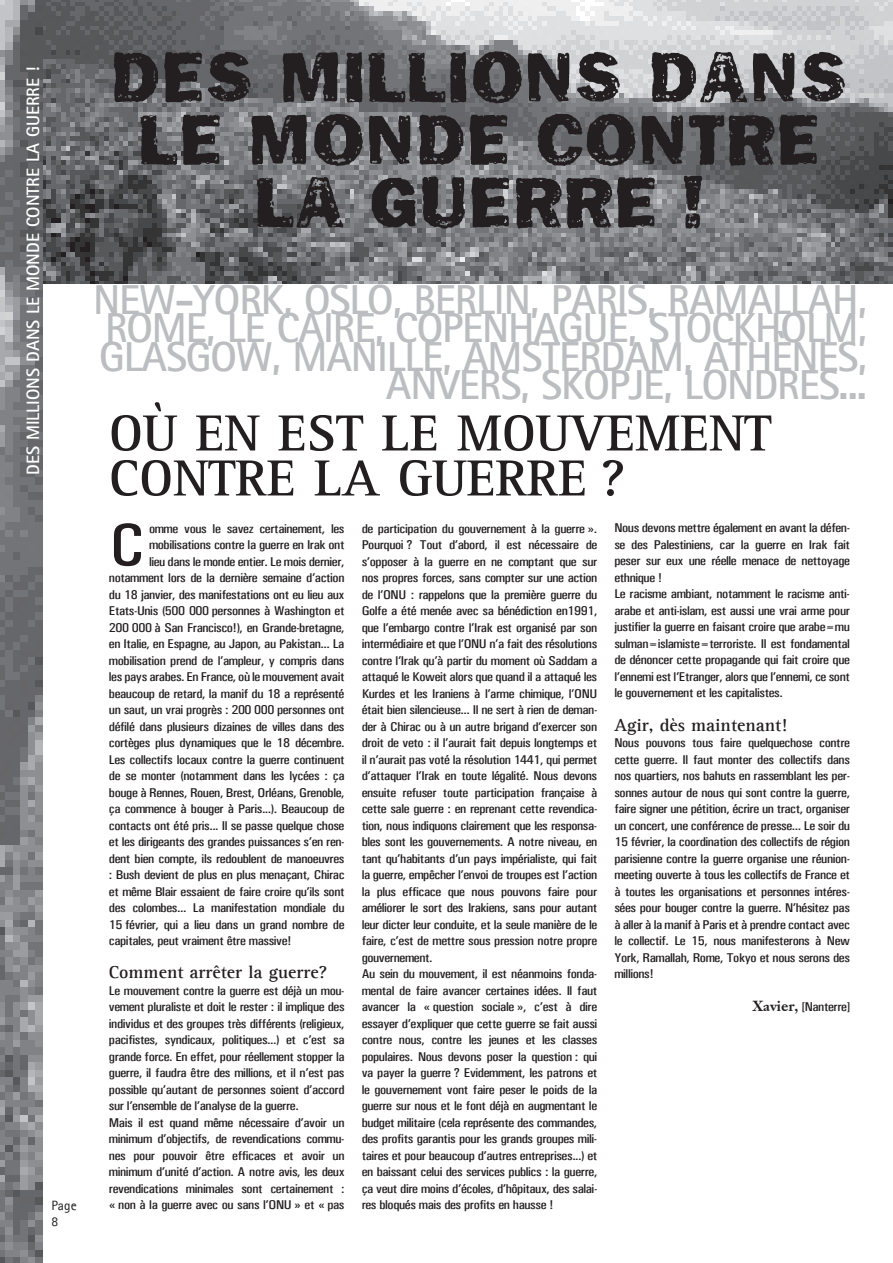
<style>
.page{position:relative;width:893px;height:1263px;background:#fff}
.page>*{position:absolute;margin:0;border:0;box-sizing:border-box;transform-origin:0 0}
.t1{font:74.25px/62.6px "Frankie";color:#231f20;text-align:center}
.t2{font:60.75px "Univers Condensed";color:#231f20;scale:1.2 1}
.t3{font:700 52.5px/45px "Rotis Serif";color:#231f20}
.t4{font:700 42px "Rotis Sans Serif";letter-spacing:-.025em;color:#bcbdc0}
.t5{font:700 18px "Rotis Serif";color:#231f20}
.t6{font:700 18px "Rotis Sans Serif";color:#fff}
.t7{font:13.5px/16.2px "Rotis Sans Serif";color:#231f20}
.t8{font:12.75px/16.5px "Univers Condensed";letter-spacing:-.03em;color:#231f20;scale:1.2 1}
.s1{font-family:"Janson S Si";font-weight:700;font-size:14.25px}
</style>
<div class="page">
<img style="left:43px;top:0;width:850px;height:284px">
<img style="left:0;top:0;width:43px;height:1263px">
<h3 class="t6" style="left:22px;top:475px;width:409px;rotate:-90deg">DES MILLIONS DANS LE MONDE CONTRE LA GUERRE !</h3>
<p class="t7" style="left:51px;top:1197px;width:27px">Page<br>8</p>
<h1 class="t1" style="left:110px;top:45px;width:740px">DES MILLIONS DANS<br>LE MONDE CONTRE<br>LA GUERRE !</h1>
<h3 class="t4" style="left:93px;top:273px;width:775px">N EW-YORK, OSLO, BERLIN, PARIS, RAMALLAH,</h3>
<h3 class="t4" style="left:105px;top:301px;width:763px">ROME, LE CAIRE, COPENHAGUE, STOCKHOLM,</h3>
<h3 class="t4" style="left:99px;top:330px;width:769px">GLASGOW, MANILLE, AMSTERDAM, ATHÈNES,</h3>
<h3 class="t4" style="left:386px;top:359px;width:483px">ANVERS, SKOPJE, LONDRES...</h3>
<h3 class="t3" style="left:109px;top:412px;width:664px">Où en est le mouvement co ntre la guerre ?</h3>
<h2 class="t2" style="left:109px;top:509px;width:32px">C</h2>
<p class="t8" style="left:149px;top:520px;width:165px">omme vous le savez certainement, les</p>
<p class="t8" style="left:149px;top:536px;width:164px">mobilisations contre la guerre en Irak ont</p>
<p class="t8" style="left:149px;top:553px;width:165px">lieu dans le monde entier. Le mois dernier,</p>
<p class="t8" style="left:109px;top:569px;width:198px">notamment lors de la dernière semaine d’action</p>
<p class="t8" style="left:109px;top:586px;width:198px">du 18 janvier, des manifestations ont eu lieu aux</p>
<p class="t8" style="left:109px;top:602px;width:198px">Etats-Unis (500 000 personnes à Washington et</p>
<p class="t8" style="left:109px;top:619px;width:198px">200 000 à San Francisco!), en Grande-bretagne,</p>
<p class="t8" style="left:109px;top:635px;width:198px">en Italie, en Espagne, au Japon, au Pakistan... La</p>
<p class="t8" style="left:109px;top:652px;width:198px">mobilisation prend de l’ampleur, y compris dans</p>
<p class="t8" style="left:109px;top:668px;width:198px">les pays arabes. En France, où le mouvement avait</p>
<p class="t8" style="left:109px;top:685px;width:198px">beaucoup de retard, la manif du 18 a représenté</p>
<p class="t8" style="left:109px;top:701px;width:198px">un saut, un vrai progrès : 200 000 personnes ont</p>
<p class="t8" style="left:109px;top:718px;width:198px">défilé dans plusieurs dizaines de villes dans des</p>
<p class="t8" style="left:109px;top:734px;width:198px">cortèges plus dynamiques que le 18 décembre.</p>
<p class="t8" style="left:109px;top:751px;width:198px">Les collectifs locaux contre la guerre continuent</p>
<p class="t8" style="left:109px;top:767px;width:198px">de se monter (notamment dans les lycées : ça</p>
<p class="t8" style="left:109px;top:784px;width:198px">bouge à Rennes, Rouen, Brest, Orléans, Grenoble,</p>
<p class="t8" style="left:109px;top:800px;width:198px">ça commence à bouger à Paris...). Beaucoup de</p>
<p class="t8" style="left:109px;top:817px;width:198px">contacts ont été pris... Il se passe quelque chose</p>
<p class="t8" style="left:109px;top:833px;width:198px">et les dirigeants des grandes puissances s’en ren-</p>
<p class="t8" style="left:109px;top:850px;width:198px">dent bien compte, ils redoublent de manoeuvres</p>
<p class="t8" style="left:109px;top:866px;width:198px">: Bush devient de plus en plus menaçant, Chirac</p>
<p class="t8" style="left:109px;top:883px;width:198px">et même Blair essaient de faire croire qu’ils sont</p>
<p class="t8" style="left:109px;top:899px;width:198px">des colombes... La manifestation mondiale du</p>
<p class="t8" style="left:109px;top:916px;width:198px">15 février, qui a lieu dans un grand nombre de</p>
<p class="t8" style="left:109px;top:932px;width:154px">capitales, peut vraiment être massive!</p>
<h3 class="t5" style="left:109px;top:961px;width:220px">Comment arrêter la guerre?</h3>
<p class="t8" style="left:109px;top:982px;width:198px">Le mouvement contre la guerre est déjà un mou&shy;vement pluraliste et doit le rester : il implique des individus et des groupes très différents (religieux, pacifistes, syndicaux, politiques...) et c’est sa grande force. En effet, pour réellement stopper la guerre, il faudra être des millions, et il n’est pas possible qu’autant de personnes soient d’accord sur l’ensemble de l’analyse de la guerre.<br>Mais il est quand même nécessaire d’avoir un minimum d’objectifs, de revendications commu&shy;nes pour pouvoir être efficaces et avoir un minimum d’unité d’action. A notre avis, les deux revendications minimales sont certainement : « non à la guerre avec ou sans l’ONU » et « pas</p>
<p class="t8" style="left:362px;top:520px;width:198px">de participation du gouvernement à la guerre ».<br>Pourquoi ? Tout d’abord, il est nécessaire de s’opposer à la guerre en ne comptant que sur nos propres forces, sans compter sur une action de l’ONU : rappelons que la première guerre du Golfe a été menée avec sa bénédiction en1991, que l’embargo contre l’Irak est organisé par son intermédiaire et que l’ONU n’a fait des résolutions contre l’Irak qu’à partir du moment où Saddam a attaqué le Koweit alors que quand il a attaqué les Kurdes et les Iraniens à l’arme chimique, l’ONU était bien silencieuse... Il ne sert à rien de deman&shy;der à Chirac ou à un autre brigand d’exercer son droit de veto : il l’aurait fait depuis longtemps et il n’aurait pas voté la résolution 1441, qui permet d’attaquer l’Irak en toute légalité. Nous devons ensuite refuser toute participation française à cette sale guerre : en reprenant cette revendica&shy;tion, nous indiquons clairement que les responsa&shy;bles sont les gouvernements. A notre niveau, en tant qu’habitants d’un pays impérialiste, qui fait la guerre, empêcher l’envoi de troupes est l’action la plus efficace que nous pouvons faire pour améliorer le sort des Irakiens, sans pour autant leur dicter leur conduite, et la seule manière de le faire, c’est de mettre sous pression notre propre gouvernement.<br>Au sein du mouvement, il est néanmoins fonda&shy;mental de faire avancer certaines idées. Il faut avancer la « question sociale », c’est à dire essayer d’expliquer que cette guerre se fait aussi contre nous, contre les jeunes et les classes populaires. Nous devons poser la question : qui va payer la guerre ? Evidemment, les patrons et le gouvernement vont faire peser le poids de la guerre sur nous et le font déjà en augmentant le budget militaire (cela représente des commandes, des profits garantis pour les grands groupes mili&shy;taires et pour beaucoup d’autres entreprises...) et en baissant celui des services publics : la guerre, ça veut dire moins d’écoles, d’hôpitaux, des salai&shy;res bloqués mais des profits en hausse !</p>
<p class="t8" style="left:614px;top:520px;width:198px">Nous devons mettre également en avant la défen&shy;se des Palestiniens, car la guerre en Irak fait peser sur eux une réelle menace de nettoyage ethnique !<br>Le racisme ambiant, notamment le racisme anti&shy;arabe et anti-islam, est aussi une vrai arme pour justifier la guerre en faisant croire que arabe=mu sulman=islamiste=terroriste. Il est fondamental de dénoncer cette propagande qui fait croire que l’ennemi est l’Etranger, alors que l’ennemi, ce sont le gouvernement et les capitalistes.</p>
<h3 class="t5" style="left:614px;top:714px;width:174px">Agir, dès maintenant!</h3>
<p class="t8" style="left:614px;top:734px;width:198px;text-align:justify">Nous pouvons tous faire quelquechose contre cette guerre. Il faut monter des collectifs dans nos quartiers, nos bahuts en rassemblant les per&shy;sonnes autour de nous qui sont contre la guerre, faire signer une pétition, écrire un tract, organiser un concert, une conférence de presse... Le soir du 15 février, la coordination des collectifs de région parisienne contre la guerre organise une réunion&shy;meeting ouverte à tous les collectifs de France et à toutes les organisations et personnes intéres&shy;sées pour bouger contre la guerre. N’hésitez pas à aller à la manif à Paris et à prendre contact avec le collectif. Le 15, nous manifesterons à New York, Ramallah, Rome, Tokyo et nous serons des millions!</p>
<p class="t8" style="left:752px;top:998px;width:83px"><span class="s1">Xavier,</span> [Nanterre]</p>
</div>
